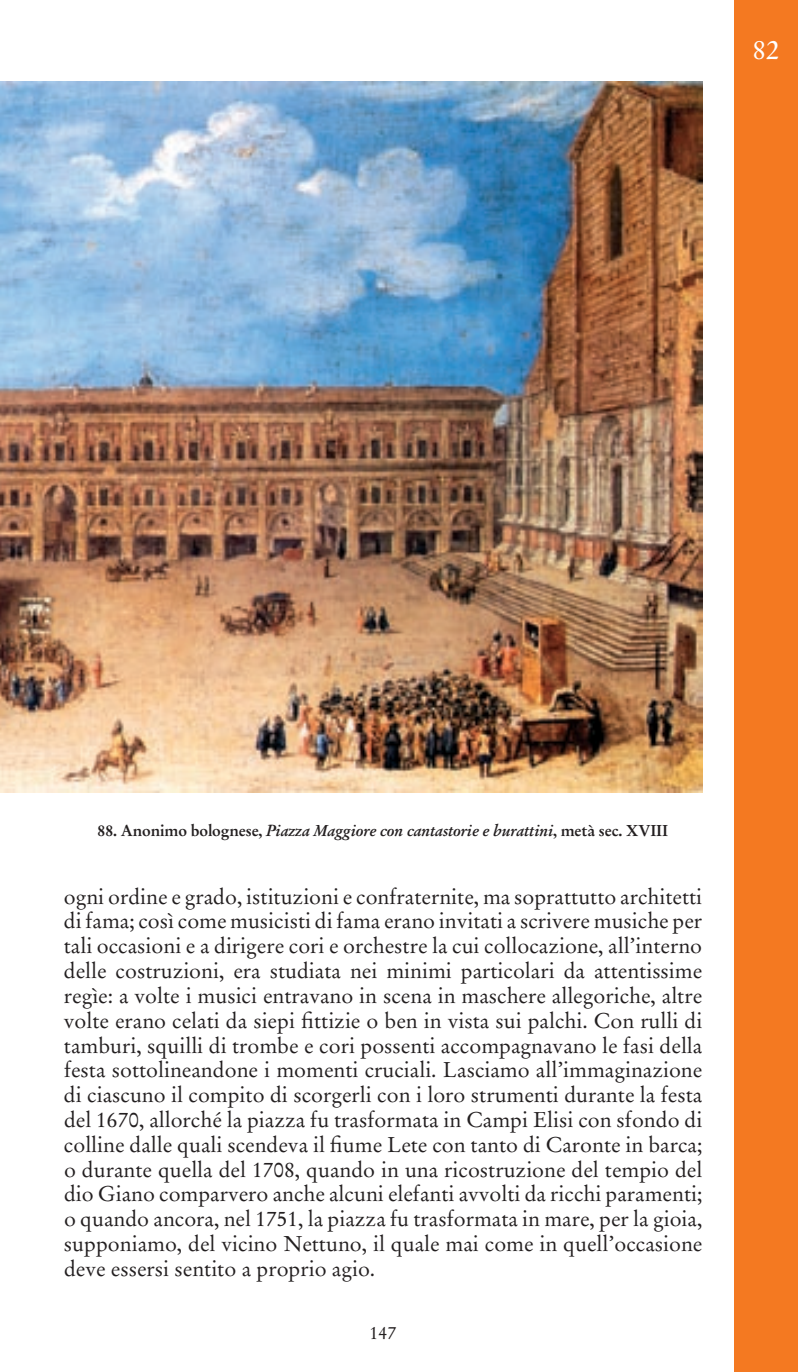
<style>
.page{position:relative;width:798px;height:1372px;background:#fff}
.page>*{position:absolute;margin:0;border:0;box-sizing:border-box;transform-origin:0 0}
.t1{font:27px "Stempel Garamond";color:#fff}
.t2{font:21.38px/24.8px "Stempel Garamond";color:#231f20;text-align:justify}
.t3{font:18px "Stempel Garamond";color:#231f20}
.t4{font:italic 700 15.75px "Stempel Garamond";letter-spacing:-.01em;color:#231f20}
.s1{font-style:normal}
</style>
<div class="page">
<img style="left:0;top:81px;width:702px;height:711px">
<div style="left:733px;top:0;width:64px;height:1371px;background:#f47921"></div>
<p class="t1" style="left:752px;top:34px;width:28px">82</p>
<p class="t4" style="left:98px;top:820px;width:572px"><span class="s1">88. Anonimo bolognese,</span> Piazza Maggiore con cantastorie e burattini<span class="s1">, metà sec. XVIII</span></p>
<p class="t2" style="left:64px;top:884px;width:640px">ogni ordine e grado, istituzioni e confraternite, ma soprattutto architetti di fama; così come musicisti di fama erano invitati a scrivere musiche per tali occasioni e a dirigere cori e orchestre la cui collocazione, all’interno delle costruzioni, era studiata nei minimi particolari da attentissime regìe: a volte i musici entravano in scena in maschere allegoriche, altre volte erano celati da siepi fittizie o ben in vista sui palchi. Con rulli di tamburi, squilli di trombe e cori possenti accompagnavano le fasi della festa sottolineandone i momenti cruciali. Lasciamo all’immaginazione di ciascuno il compito di scorgerli con i loro strumenti durante la festa del 1670, allorché la piazza fu trasformata in Campi Elisi con sfondo di colline dalle quali scendeva il fiume Lete con tanto di Caronte in barca; o durante quella del 1708, quando in una ricostruzione del tempio del dio Giano comparvero anche alcuni elefanti avvolti da ricchi paramenti; o quando ancora, nel 1751, la piazza fu trasformata in mare, per la gioia, supponiamo, del vicino Nettuno, il quale mai come in quell’occasione deve essersi sentito a proprio agio.</p>
<p class="t3" style="left:369px;top:1321px;width:28px">147</p>
</div>
